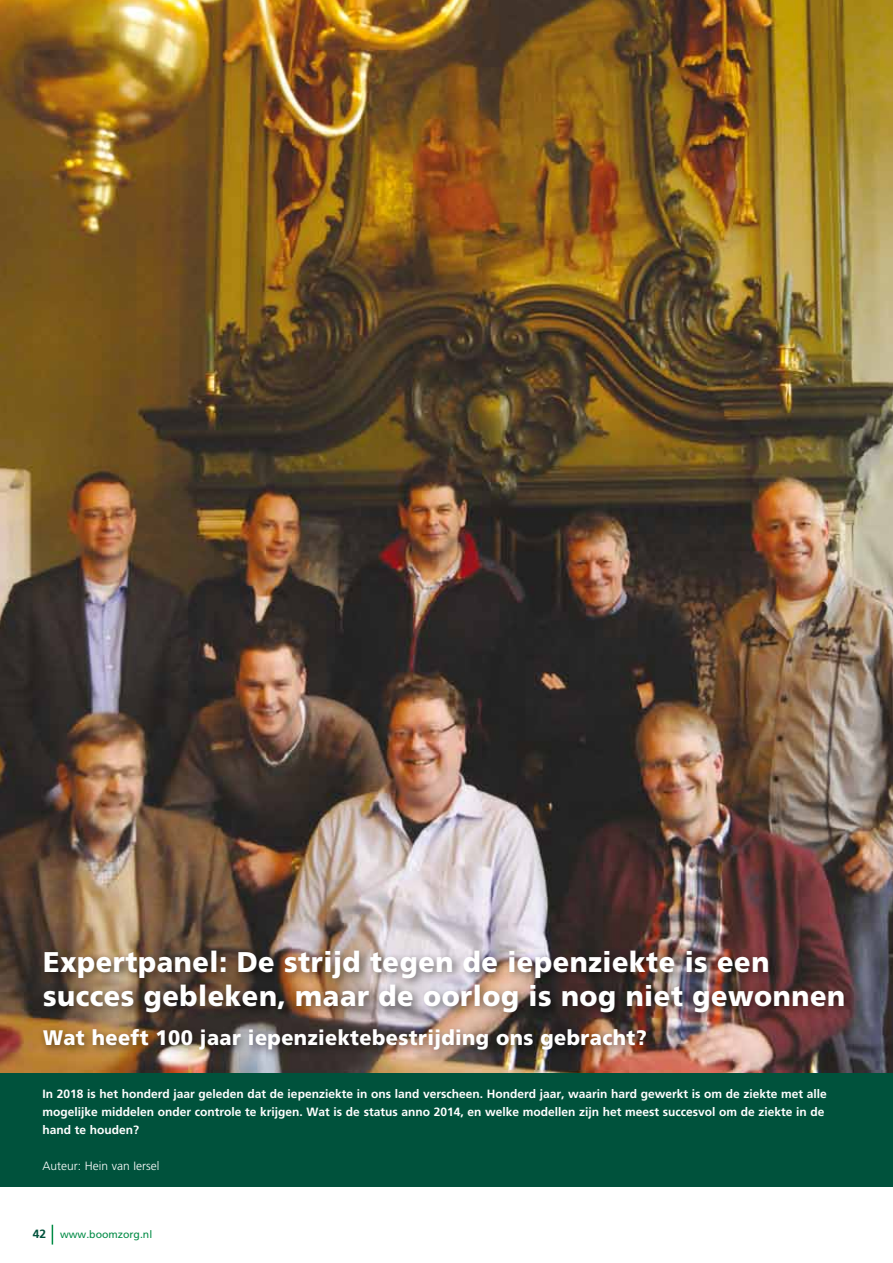
<style>
.page{position:relative;width:893px;height:1263px;background:#fff}
.page>*{position:absolute;margin:0;border:0;box-sizing:border-box;transform-origin:0 0}
.t1{font:900 28.5px/34.2px "Frutiger";letter-spacing:.02em;color:#fff;scale:.95 1}
.t2{font:900 21px "Frutiger";letter-spacing:.02em;color:#fff;scale:.95 1}
.t3{font:700 12px/18px "Frutiger";color:#fff}
.t4{font:300 12px "Frutiger";color:#fff}
.t5{font:10.5px "Frutiger";color:#008b45}
.s1{font-weight:700;font-size:12px;color:#00523c}
</style>
<div class="page">
<svg style="left:52px;top:1225px;width:1px;height:19px"></svg>
<img style="left:0;top:0;width:893px;height:1073px">
<div style="left:0;top:1073px;width:893px;height:113px;background:#00523c"></div>
<div style="left:39px;top:945px;width:816px;height:78px;background:#000;opacity:.5"></div>
<div style="left:38px;top:1024px;width:619px;height:37px;background:#000;opacity:.5"></div>
<h1 class="t1" style="left:43px;top:944px;width:846px">Expertpanel: De strijd tegen de iepenziekte is een succes gebleken, maar de oorlog is nog niet gewonnen</h1>
<h2 class="t2" style="left:43px;top:1025px;width:637px">Wat heeft 100 jaar iepenziektebestrijding ons gebracht?</h2>
<p class="t3" style="left:43px;top:1085px;width:786px">In 2018 is het honderd jaar geleden dat de iepenziekte in ons land verscheen. Honderd jaar, waarin hard gewerkt is om de ziekte met alle mogelijke middelen onder controle te krijgen. Wat is de status anno 2014, en welke modellen zijn het meest succesvol om de ziekte in de hand te houden?</p>
<p class="t4" style="left:43px;top:1159px;width:119px">Auteur: Hein van Iersel</p>
<p class="t5" style="left:33px;top:1228px;width:121px"><span class="s1">42</span> www.boomzorg.nl</p>
</div>
